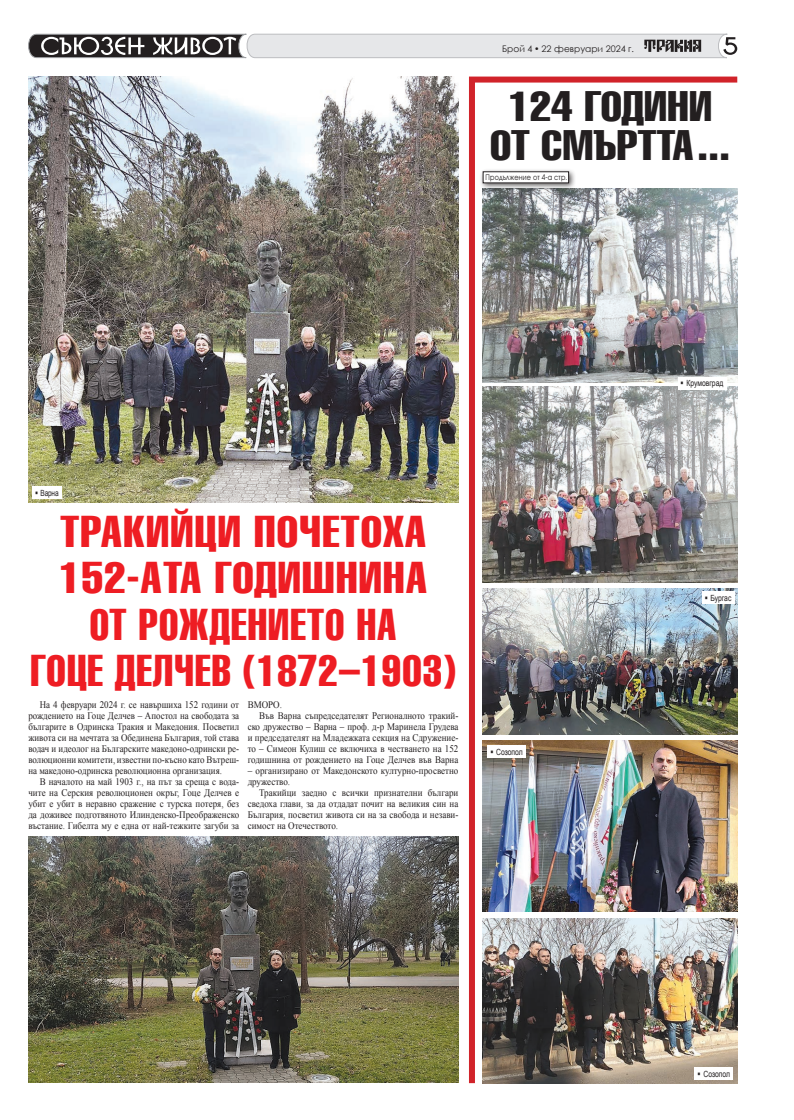
<style>
.page{position:relative;width:794px;height:1120px;background:#fff}
.page>*{position:absolute;margin:0;border:0;box-sizing:border-box;transform-origin:0 0}
.Zaglavie_chelo{font:500 43.4px/46.4px "AG Letterica Compr Plain";letter-spacing:.03em;color:#ee1d23;text-align:center;scale:1.06 1}
.Zaglavie_chelo-2{font:500 41.6px/39.5px "AG Letterica Compr Plain";letter-spacing:.01em;color:#231f20;text-align:center;scale:1.1 1}
.Text{font:10px/11px "Times New Roman";color:#231f20;text-align:justify;scale:.9 1}
.Text-2{font:10px/11px "Times New Roman";color:#231f20;text-align:justify;scale:.89 1}
.t1{font:9.1px "Century Gothic";color:#231f20}
.t2{font:8.5px "Arial";letter-spacing:-.005em;color:#231f20;scale:.8 1}
.t3{font:8.5px "Arial";letter-spacing:-.005em;color:#231f20;scale:.76 1}
.t4{font:8px "Avanti CYR";letter-spacing:.02em;color:#231f20;scale:.85 1}
</style>
<div class="page">
<img style="left:28px;top:77px;width:430px;height:426px">
<svg style="left:469px;top:76px;width:269px;height:1008px"></svg>
<svg style="left:28px;top:34px;width:709px;height:24px"></svg>
<img style="left:28px;top:836px;width:430px;height:247px">
<svg style="left:491px;top:90px;width:220px;height:71px"></svg>
<img style="left:483px;top:386px;width:254px;height:197px">
<img style="left:483px;top:188px;width:254px;height:194px">
<img style="left:483px;top:919px;width:254px;height:164px">
<img style="left:483px;top:741px;width:254px;height:171px">
<img style="left:483px;top:589px;width:254px;height:145px">
<div style="left:479px;top:168px;width:97px;height:22px;background:#231f20;opacity:.75"></div>
<div style="left:483px;top:172px;width:85px;height:11px;background:#fff"></div>
<div style="left:677px;top:377px;width:49px;height:12px;background:#fff"></div>
<div style="left:702px;top:591px;width:32px;height:12px;background:#fff"></div>
<div style="left:487px;top:745px;width:39px;height:12px;background:#fff"></div>
<div style="left:694px;top:1067px;width:39px;height:12px;background:#fff"></div>
<div style="left:32px;top:487px;width:30px;height:12px;background:#fff"></div>
<p class="t1" style="left:502px;top:42px;width:134px">Брой 4 • 22 февруари 2024 г.</p>
<p class="Zaglavie_chelo-2" style="left:490px;top:86px;width:219px">124 ГОДИНИ<br>ОТ СМЪРТТА...</p>
<p class="t4" style="left:485px;top:172px;width:98px">Продължение от 4-а стр.</p>
<p class="t3" style="left:35px;top:488px;width:32px">▪ Варна</p>
<p class="Zaglavie_chelo" style="left:31px;top:508px;width:403px">ТРАКИЙЦИ ПОЧЕТОХА<br>152-АТА ГОДИШНИНА<br>ОТ РОЖДЕНИЕТО НА<br>ГОЦЕ ДЕЛЧЕВ (1872–1903)</p>
<p class="Text-2" style="left:28px;top:699px;width:238px;text-indent:11px">На 4 февруари 2024 г. се навършиха 152 години от рождението на Гоце Делчев – Апостол на свободата за българите в Одринска Тракия и Македония. Посветил живота си на мечтата за Обединена България, той става водач и идеолог на Българските македоно-одрински ре&shy;волюционни комитети, известни по-късно като Вътреш&shy;на македоно-одринска революционна организация.</p>
<p class="Text" style="left:28px;top:776px;width:236px;text-indent:11px">В началото на май 1903 г., на път за среща с вода&shy;чите на Серския революционен окръг, Гоце Делчев е убит е убит в неравно сражение с турска потеря, без да доживее подготвяното Илинденско-Преображенско въстание. Гибелта му е една от най-тежките загуби за</p>
<p class="Text" style="left:248px;top:699px;width:40px">ВМОРО.</p>
<p class="Text" style="left:248px;top:710px;width:236px;text-indent:11px">Във Варна съпредседателят Регионалното тракий&shy;ско дружество – Варна – проф. д-р Маринела Грудева и председателят на Младежката секция на Сдружение&shy;то – Симеон Кулиш се включиха в честването на 152 годишнина от рождението на Гоце Делчев във Варна</p>
<p class="Text" style="left:248px;top:765px;width:236px">– организирано от Македонското културно-просветно дружество.</p>
<p class="Text" style="left:248px;top:787px;width:236px;text-indent:11px">Тракийци заедно с всички признателни българи сведоха глави, за да отдадат почит на великия син на България, посветил живота си на за свобода и незави&shy;симост на Отечеството.</p>
<p class="t2" style="left:490px;top:746px;width:42px">▪ Созопол</p>
<p class="t2" style="left:680px;top:378px;width:55px">▪ Крумовград</p>
<p class="t2" style="left:704px;top:592px;width:35px">▪ Бургас</p>
<p class="t2" style="left:697px;top:1068px;width:42px">▪ Созопол</p>
</div>
